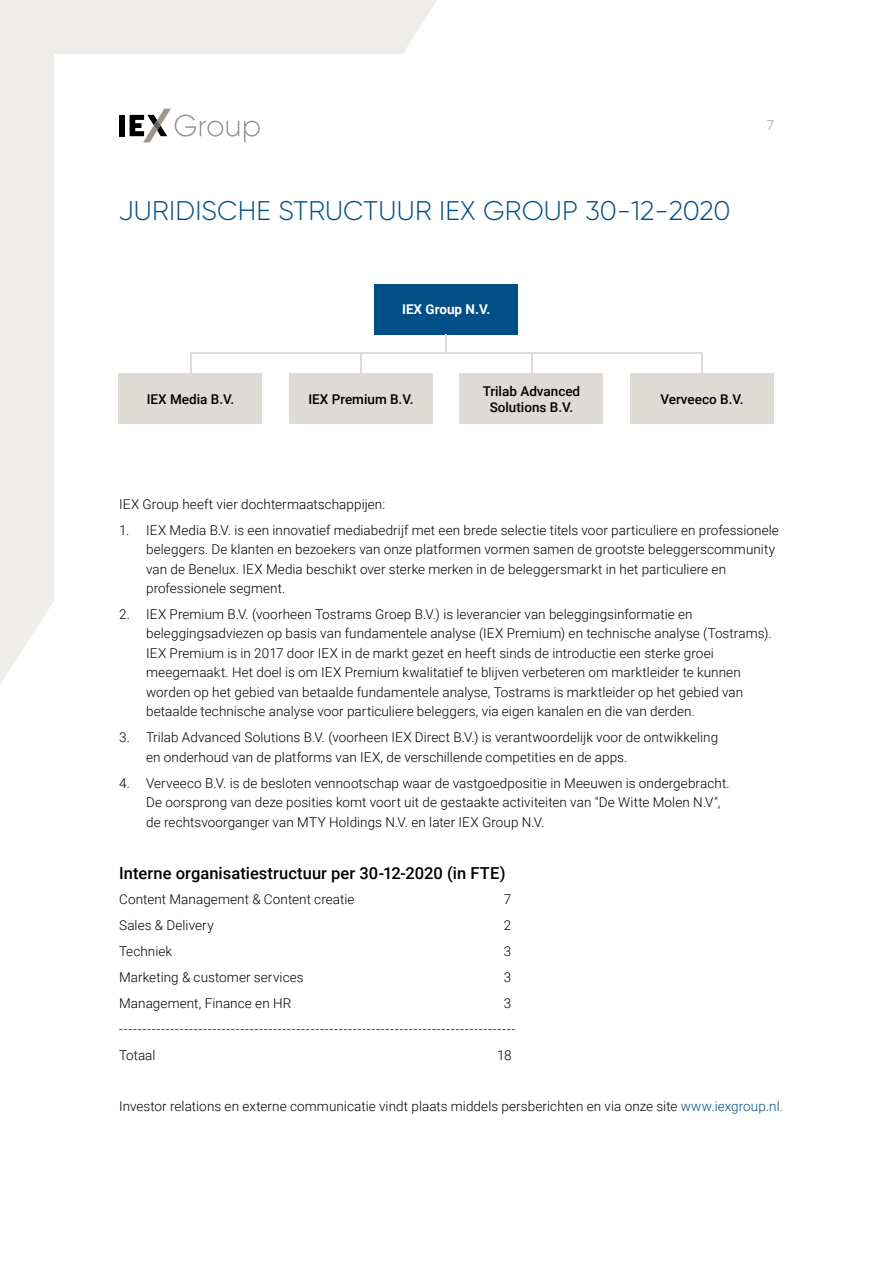
<style>
.page{position:relative;width:893px;height:1263px;background:#fff}
.page>*{position:absolute;margin:0;border:0;box-sizing:border-box;transform-origin:0 0}
.t1{font:300 27px "Gilroy";letter-spacing:.01em;color:#004f87}
.t2{font:500 16.5px "Roboto";letter-spacing:.005em;color:#000}
.t3{font:300 13.5px/19.5px "Roboto";letter-spacing:.005em;color:#000}
.t4{font:500 13.5px/16.2px "Roboto";color:#000;text-align:center}
.t5{font:700 13.5px "Roboto";color:#fff}
.t6{font:300 13.5px "Roboto";color:#9e9c99}
.s1{color:#004f88}
</style>
<div class="page">
<div style="left:0;top:0;width:437px;height:685px;background:#eeedea"></div>
<div style="left:54px;top:54px;width:785px;height:1155px;background:#fff"></div>
<div style="left:119px;top:115px;width:6px;height:21px;background:#000"></div>
<svg style="left:129px;top:109px;width:131px;height:33px"></svg>
<div style="left:374px;top:284px;width:144px;height:50px;background:#004f87"></div>
<div style="left:289px;top:374px;width:144px;height:50px;background:#dedbd6"></div>
<div style="left:460px;top:374px;width:143px;height:50px;background:#dedbd6"></div>
<div style="left:630px;top:374px;width:144px;height:50px;background:#dedbd6"></div>
<div style="left:119px;top:374px;width:143px;height:50px;background:#dedbd6"></div>
<hr style="left:190px;top:353px;width:512px;height:1px;background:#dedbd6">
<hr style="left:190px;top:354px;width:2px;height:20px;background:#dedbd6">
<hr style="left:360px;top:354px;width:2px;height:20px;background:#dedbd6">
<hr style="left:531px;top:353px;width:2px;height:21px;background:#dedbd6">
<hr style="left:701px;top:353px;width:2px;height:22px;background:#dedbd6">
<svg style="left:446px;top:334px;width:1px;height:19px"></svg>
<h1 class="t1" style="left:119px;top:194px;width:613px">JURIDISCHE STRUCTUUR IEX GROUP 30-12-2020</h1>
<p class="t6" style="left:766px;top:116px;width:9px">7</p>
<p class="t5" style="left:402px;top:300px;width:90px">IEX Group N.V.</p>
<p class="t4" style="left:308px;top:391px;width:107px">IEX Premium B.V.</p>
<p class="t4" style="left:483px;top:382px;width:99px">Trilab Advanced<br>Solutions B.V.</p>
<p class="t4" style="left:147px;top:391px;width:89px">IEX Media B.V.</p>
<p class="t4" style="left:660px;top:391px;width:85px">Verveeco B.V.</p>
<p class="t3" style="left:119px;top:494px;width:268px">IEX Group heeft vier dochtermaatschappijen:</p>
<p class="t3" style="left:146px;top:519px;width:634px;text-indent:-27px">1. IEX Media B.V. is een innovatief mediabedrijf met een brede selectie titels voor particuliere en professionele beleggers. De klanten en bezoekers van onze platformen vormen samen de grootste beleggerscommunity van de Benelux. IEX Media beschikt over sterke merken in de beleggersmarkt in het particuliere en professionele segment.</p>
<p class="t3" style="left:146px;top:604px;width:627px;text-indent:-27px">2. IEX Premium B.V. (voorheen Tostrams Groep B.V.) is leverancier van beleggingsinformatie en beleggingsadviezen op basis van fundamentele analyse (IEX Premium) en technische analyse (Tostrams).<br>IEX Premium is in 2017 door IEX in de markt gezet en heeft sinds de introductie een sterke groei meegemaakt. Het doel is om IEX Premium kwalitatief te blijven verbeteren om marktleider te kunnen worden op het gebied van betaalde fundamentele analyse, Tostrams is marktleider op het gebied van betaalde technische analyse voor particuliere beleggers, via eigen kanalen en die van derden.</p>
<p class="t3" style="left:146px;top:727px;width:574px;text-indent:-27px">3. Trilab Advanced Solutions B.V. (voorheen IEX Direct B.V.) is verantwoordelijk voor de ontwikkeling en onderhoud van de platforms van IEX, de verschillende competities en de apps.</p>
<p class="t3" style="left:146px;top:773px;width:585px;text-indent:-27px">4. Verveeco B.V. is de besloten vennootschap waar de vastgoedpositie in Meeuwen is ondergebracht.<br>De oorsprong van deze posities komt voort uit de gestaakte activiteiten van "De Witte Molen N.V", de rechtsvoorganger van MTY Holdings N.V. en later IEX Group N.V.</p>
<p class="t2" style="left:119px;top:861px;width:388px">Interne organisatiestructuur per 30-12-2020 (in FTE)</p>
<p class="t3" style="left:119px;top:889px;width:237px">Content Management &amp; Content creatie</p>
<p class="t3" style="left:504px;top:889px;width:9px">7</p>
<p class="t3" style="left:119px;top:915px;width:96px">Sales &amp; Delivery</p>
<p class="t3" style="left:504px;top:915px;width:9px">2</p>
<p class="t3" style="left:119px;top:941px;width:55px">Techniek</p>
<p class="t3" style="left:504px;top:941px;width:9px">3</p>
<p class="t3" style="left:119px;top:967px;width:186px">Marketing &amp; customer services</p>
<p class="t3" style="left:504px;top:967px;width:9px">3</p>
<p class="t3" style="left:119px;top:993px;width:174px">Management, Finance en HR</p>
<p class="t3" style="left:119px;top:990px;width:398px;line-height:26px;text-indent:385px">3 -------------------------------------------------------------------------------------<br>Totaal</p>
<p class="t3" style="left:497px;top:1045px;width:16px">18</p>
<p class="t3" style="left:119px;top:1096px;width:665px">Investor relations en externe communicatie vindt plaats middels persberichten en via onze site <span class="s1">www.iexgroup.nl.</span></p>
</div>
